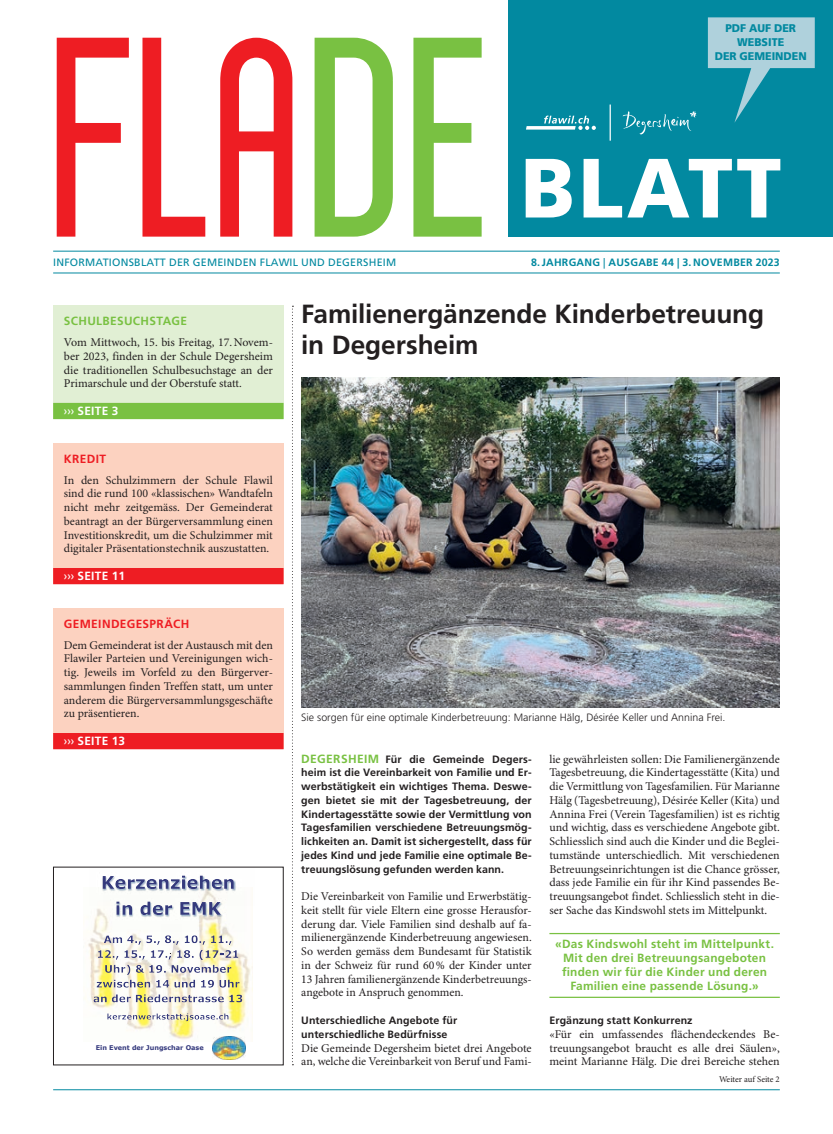
<style>
.page{position:relative;width:833px;height:1134px;background:#fff}
.page>*{position:absolute;margin:0;border:0;box-sizing:border-box;transform-origin:0 0}
.t1{font:284.12px "Sigward";color:#ee1d23;scale:.94 1}
.t2{font:900 84px "Frutiger LT Std";letter-spacing:.04em;color:#fff}
.t3{font:700 26.25px/31.2px "Frutiger LT Std";letter-spacing:-.005em;color:#231f20}
.t4{font:11.88px/13.8px "Minion Pro";color:#231f20;text-align:justify}
.t5{font:700 11.88px/13.8px "Frutiger LT Std";letter-spacing:.02em;color:#79c142;text-align:center}
.t6{font:700 11.88px "Frutiger LT Std";letter-spacing:.02em;color:#fff}
.t7{font:700 11.88px "Frutiger LT Std";letter-spacing:.035em;color:#ee1d23}
.t8{font:900 11.12px/13.9px "Frutiger LT Std";color:#0289a0;text-align:center;scale:.96 1}
.t9{font:700 10.62px/13.8px "Frutiger LT Std";letter-spacing:.01em;color:#231f20;text-align:justify}
.t10{font:300 10.62px "Frutiger LT Std";color:#231f20}
.t11{font:10.62px "Frutiger LT Std";letter-spacing:.02em;color:#0289a0}
.t12{font:700 10.62px "Frutiger LT Std";letter-spacing:.02em;color:#0289a0}
.t13{font:8.75px "Minion Pro";letter-spacing:-.005em;color:#231f20}
.t14{font:700 6.5px "Verdana";letter-spacing:-.005em;color:#353a7d}
.s1{color:#79c142}
.s2{font-weight:400}
.s3{font-size:11.88px;color:#79c142}
</style>
<div class="page">
<hr style="left:53px;top:251px;width:727px;height:1px;background:#0289a0">
<hr style="left:53px;top:272px;width:727px;height:1px;background:#0289a0">
<div style="left:508px;top:0;width:325px;height:237px;background:#0289a0"></div>
<svg style="left:526px;top:116px;width:70px;height:14px"></svg>
<svg style="left:622px;top:111px;width:75px;height:24px"></svg>
<hr style="left:609px;top:105px;width:2px;height:36px;background:#fff">
<svg style="left:708px;top:17px;width:106px;height:106px"></svg>
<hr style="left:53px;top:1089px;width:727px;height:1px;background:#0289a0">
<svg style="left:292px;top:306px;width:1px;height:759px"></svg>
<img style="left:88px;top:908px;width:165px;height:132px">
<img style="left:212px;top:1037px;width:34px;height:23px">
<svg style="left:98px;top:935px;width:140px;height:53px"></svg>
<svg style="left:112px;top:994px;width:130px;height:8px"></svg>
<svg style="left:107px;top:1013px;width:122px;height:7px"></svg>
<img style="left:102px;top:880px;width:134px;height:11px">
<svg style="left:102px;top:875px;width:132px;height:14px"></svg>
<img style="left:103px;top:891px;width:143px;height:40px">
<svg style="left:116px;top:901px;width:105px;height:14px"></svg>
<img style="left:162px;top:924px;width:20px;height:22px">
<div style="left:53px;top:608px;width:230px;height:141px;background:#fcd2c0"></div>
<div style="left:53px;top:733px;width:230px;height:16px;background:#ee1d23"></div>
<div style="left:53px;top:443px;width:230px;height:141px;background:#fcd2c0"></div>
<div style="left:53px;top:568px;width:230px;height:16px;background:#ee1d23"></div>
<div style="left:53px;top:306px;width:230px;height:113px;background:#e1efd4"></div>
<div style="left:53px;top:403px;width:230px;height:16px;background:#79c142"></div>
<hr style="left:549px;top:933px;width:231px;height:1px;background:#79c142">
<hr style="left:549px;top:997px;width:231px;height:1px;background:#79c142">
<img style="left:301px;top:378px;width:479px;height:330px">
<h1 class="t1" style="left:57px;top:18px;width:472px">FlA<span class="s1">DE</span></h1>
<p class="t11" style="left:53px;top:256px;width:344px">INFORMATIONSBLATT DER GEMEINDEN FLAWIL UND DEGERSHEIM</p>
<p class="t8" style="left:714px;top:21px;width:98px">PDF AUF DER<br>WEBSITE<br>DER GEMEINDEN</p>
<h2 class="t2" style="left:521px;top:137px;width:262px">BLATT</h2>
<p class="t12" style="left:531px;top:256px;width:250px">8.JAHRGANG <span class="s2">|</span> AUSGABE 44 | 3. NOVEMBER 2023</p>
<p class="t5" style="left:64px;top:314px;width:125px">SCHULBESUCHSTAGE</p>
<p class="t4" style="left:64px;top:336px;width:211px">Vom Mittwoch, 15. bis Freitag, 17.Novem&shy;ber 2023, finden in der Schule Degersheim die traditionellen Schulbesuchstage an der Primarschule und der Oberstufe statt.</p>
<p class="t6" style="left:64px;top:404px;width:56px"><span class="s2">›››</span> SEITE 3</p>
<p class="t7" style="left:64px;top:452px;width:44px">KREDIT</p>
<p class="t4" style="left:64px;top:473px;width:211px">In den Schulzimmern der Schule Flawil sind die rund 100 «klassischen» Wandtafeln nicht mehr zeitgemäss. Der Gemeinderat beantragt an der Bürgerversammlung einen Investitionskredit, um die Schulzimmer mit digitaler Präsentationstechnik auszustatten.</p>
<p class="t6" style="left:64px;top:569px;width:63px"><span class="s2">›››</span> SEITE 11</p>
<p class="t7" style="left:64px;top:617px;width:127px">GEMEINDEGESPRÄCH</p>
<p class="t4" style="left:64px;top:638px;width:211px">Dem Gemeinderat ist der Austausch mit den Flawiler Parteien und Vereinigungen wich&shy;tig. Jeweils im Vorfeld zu den Bürgerver&shy;sammlungen finden Treffen statt, um unter anderem die Bürgerversammlungsgeschäfte zu präsentieren.</p>
<p class="t6" style="left:64px;top:734px;width:63px"><span class="s2">›››</span> SEITE 13</p>
<p class="t14" style="left:96px;top:1043px;width:109px">Ein Event der Jungschar Oase</p>
<h3 class="t3" style="left:301px;top:298px;width:464px">Familienergänzende Kinderbetreuung in Degersheim</h3>
<p class="t10" style="left:301px;top:712px;width:425px">Sie sorgen für eine optimale Kinderbetreuung: Marianne Hälg, Désirée Keller und Annina Frei.</p>
<p class="t9" style="left:301px;top:752px;width:232px"><span class="s3">DEGERSHEIM</span> Für die Gemeinde Degers&shy;heim ist die Vereinbarkeit von Familie und Er&shy;werbstätigkeit ein wichtiges Thema. Deswe&shy;gen bietet sie mit der Tagesbetreuung, der Kindertagesstätte sowie der Vermittlung von Tagesfamilien verschiedene Betreuungsmög&shy;lichkeiten an. Damit ist sichergestellt, dass für jedes Kind und jede Familie eine optimale Be&shy;treuungslösung gefunden werden kann.</p>
<p class="t4" style="left:301px;top:890px;width:232px">Die Vereinbarkeit von Familie und Erwerbstätig&shy;keit stellt für viele Eltern eine grosse Herausfor&shy;derung dar. Viele Familien sind deshalb auf fa&shy;milienergänzende Kinderbetreuung angewiesen.<br>So werden gemäss dem Bundesamt für Statistik in der Schweiz für rund 60% der Kinder unter 13 Jahren familienergänzende Kinderbetreuungs&shy;angebote in Anspruch genommen.</p>
<p class="t9" style="left:301px;top:1013px;width:157px">Unterschiedliche Angebote für unterschiedliche Bedürfnisse</p>
<p class="t4" style="left:301px;top:1041px;width:232px">Die Gemeinde Degersheim bietet drei Angebote an, welche die Vereinbarkeit von Beruf und Fami-</p>
<p class="t4" style="left:549px;top:752px;width:232px">lie gewährleisten sollen: Die Familienergänzende Tagesbetreuung, die Kindertagesstätte (Kita) und die Vermittlung von Tagesfamilien. Für Marianne Hälg (Tagesbetreuung), Désirée Keller (Kita) und Annina Frei (Verein Tagesfamilien) ist es richtig und wichtig, dass es verschiedene Angebote gibt.<br>Schliesslich sind auch die Kinder und die Beglei&shy;tumstände unterschiedlich. Mit verschiedenen Betreuungseinrichtungen ist die Chance grösser, dass jede Familie ein für ihr Kind passendes Be&shy;treuungsangebot findet. Schliesslich steht in die&shy;ser Sache das Kindswohl stets im Mittelpunkt.</p>
<p class="t5" style="left:555px;top:937px;width:220px">«Das Kindswohl steht im Mittelpunkt.<br>Mit den drei Betreuungsangeboten finden wir für die Kinder und deren Familien eine passende Lösung.»</p>
<p class="t9" style="left:549px;top:1013px;width:145px">Ergänzung statt Konkurrenz</p>
<p class="t4" style="left:549px;top:1027px;width:232px">«Für ein umfassendes flächendeckendes Be&shy;treuungsangebot braucht es alle drei Säulen», meint Marianne Hälg. Die drei Bereiche stehen</p>
<p class="t13" style="left:719px;top:1074px;width:62px">Weiter auf Seite 2</p>
</div>
